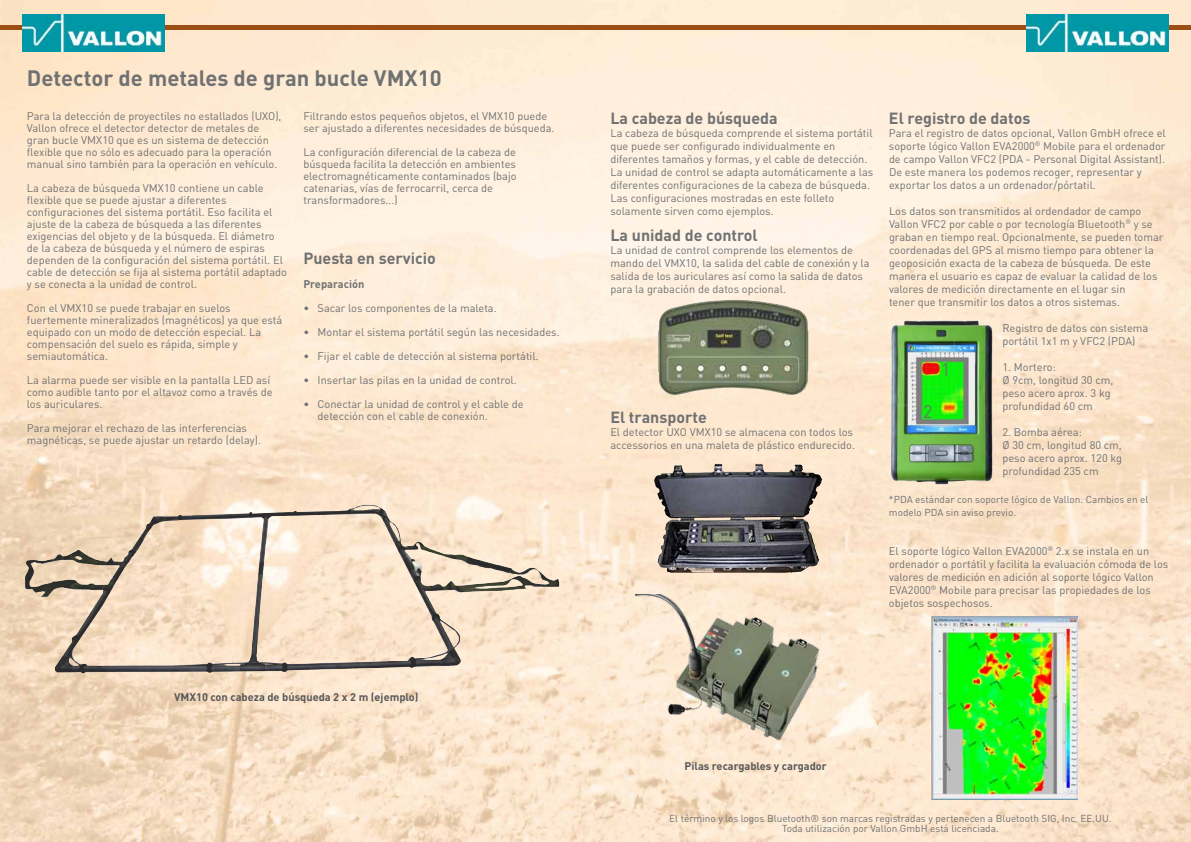
<style>
.page{position:relative;width:1191px;height:842px;background:#fff}
.page>*{position:absolute;margin:0;border:0;box-sizing:border-box;transform-origin:0 0}
.t1{font:700 22px "DIN";color:#707172}
.t2{font:18px "DIN";color:#707172}
.t3{font:700 16px "DIN";color:#707172}
.t4{font:11px/13px "DIN";color:#707172}
.t5{font:700 11px "DIN";color:#58585a}
.t6{font:700 11px "DIN";color:#707172}
.t7{font:10px/10.5px "DIN";color:#707172;text-align:center}
</style>
<div class="page">
<img style="left:0;top:0;width:1191px;height:842px">
<div style="left:0;top:25px;width:1191px;height:5px;background:#9d4e15"></div>
<img style="left:1026px;top:14px;width:142px;height:37px">
<img style="left:23px;top:14px;width:141px;height:37px">
<img style="left:931px;top:617px;width:146px;height:182px">
<img style="left:25px;top:505px;width:534px;height:168px">
<img style="left:654px;top:464px;width:168px;height:109px">
<img style="left:658px;top:300px;width:150px;height:95px">
<img style="left:636px;top:594px;width:226px;height:151px">
<img style="left:889px;top:317px;width:106px;height:169px">
<h1 class="t1" style="left:27px;top:63px;width:416px">Detector de metales de gran bucle VMX10</h1>
<p class="t4" style="left:27px;top:110px;width:256px;line-height:12px">Para la detección de proyectiles no estallados (UXO), Vallon ofrece el detector detector de metales de gran bucle VMX10 que es un sistema de detección flexible que no sólo es adecuado para la operación manual sino también para la operación en vehículo.</p>
<p class="t4" style="left:27px;top:182px;width:262px;line-height:12px">La cabeza de búsqueda VMX10 contiene un cable flexible que se puede ajustar a diferentes configuraciones del sistema portátil. Eso facilita el ajuste de la cabeza de búsqueda a las diferentes exigencias del objeto y de la búsqueda. El diámetro de la cabeza de búsqueda y el número de espiras dependen de la configuración del sistema portátil. El cable de detección se fija al sistema portátil adaptado y se conecta a la unidad de control.</p>
<p class="t4" style="left:27px;top:302px;width:257px;line-height:12px">Con el VMX10 se puede trabajar en suelos fuertemente mineralizados (magnéticos) ya que está equipado con un modo de detección especial. La compensación del suelo es rápida, simple y semiautomática.</p>
<p class="t4" style="left:27px;top:374px;width:247px;line-height:12px">La alarma puede ser visible en la pantalla LED así como audible tanto por el altavoz como a través de los auriculares.</p>
<p class="t4" style="left:27px;top:422px;width:236px;line-height:12px">Para mejorar el rechazo de las interferencias magnéticas, se puede ajustar un retardo (delay).</p>
<p class="t4" style="left:303px;top:110px;width:252px;line-height:12px">Filtrando estos pequeños objetos, el VMX10 puede ser ajustado a diferentes necesidades de búsqueda.</p>
<p class="t4" style="left:303px;top:146px;width:215px;line-height:12px">La configuración diferencial de la cabeza de búsqueda facilita la detección en ambientes electromagnéticamente contaminados (bajo catenarias, vías de ferrocarril, cerca de transformadores...)</p>
<h3 class="t3" style="left:303px;top:248px;width:134px">Puesta en servicio</h3>
<p class="t6" style="left:303px;top:277px;width:62px">Preparación</p>
<p class="t4" style="left:303px;top:301px;width:195px">• Sacar los componentes de la maleta.</p>
<p class="t4" style="left:303px;top:325px;width:258px">• Montar el sistema portátil según las necesidades.</p>
<p class="t4" style="left:303px;top:349px;width:237px">• Fijar el cable de detección al sistema portátil.</p>
<p class="t4" style="left:303px;top:373px;width:215px">• Insertar las pilas en la unidad de control.</p>
<p class="t4" style="left:317px;top:398px;width:207px;line-height:12px;text-indent:-14px">• Conectar la unidad de control y el cable de detección con el cable de conexión.</p>
<p class="t5" style="left:174px;top:689px;width:246px">VMX10 con cabeza de búsqueda 2 x 2 m (ejemplo)</p>
<h3 class="t3" style="left:610px;top:107px;width:169px">La cabeza de búsqueda</h3>
<p class="t4" style="left:610px;top:126px;width:264px">La cabeza de búsqueda comprende el sistema portátil que puede ser configurado individualmente en diferentes tamaños y formas, y el cable de detección.<br>La unidad de control se adapta automáticamente a las diferentes configuraciones de la cabeza de búsqueda.<br>Las configuraciones mostradas en este folleto solamente sirven como ejemplos.</p>
<h3 class="t3" style="left:610px;top:224px;width:149px">La unidad de control</h3>
<p class="t4" style="left:610px;top:243px;width:261px">La unidad de control comprende los elementos de mando del VMX10, la salida del cable de conexión y la salida de los auriculares así como la salida de datos para la grabación de datos opcional.</p>
<h3 class="t3" style="left:610px;top:406px;width:98px">El transporte</h3>
<p class="t4" style="left:610px;top:425px;width:246px">El detector UXO VMX10 se almacena con todos los accessorios en una maleta de plástico endurecido.</p>
<h3 class="t3" style="left:889px;top:107px;width:143px">El registro de datos</h3>
<p class="t4" style="left:889px;top:126px;width:278px">Para el registro de datos opcional, Vallon GmbH ofrece el soporte lógico Vallon EVA2000<sup>®</sup> Mobile para el ordenador de campo Vallon VFC2 (PDA - Personal Digital Assistant).<br>De este manera los podemos recoger, representar y exportar los datos a un ordenador/pórtatil.</p>
<p class="t4" style="left:889px;top:204px;width:276px">Los datos son transmitidos al ordendador de campo Vallon VFC2 por cable o por tecnología Bluetooth<sup>®</sup> y se graban en tiempo real. Opcionalmente, se pueden tomar coordenadas del GPS al mismo tiempo para obtener la geoposición exacta de la cabeza de búsqueda. De este manera el usuario es capaz de evaluar la calidad de los valores de medición directamente en el lugar sin<br>tener que transmitir los datos a otros sistemas.</p>
<h2 class="t2" style="left:923px;top:399px;width:11px">2</h2>
<h2 class="t2" style="left:941px;top:357px;width:11px">1</h2>
<p class="t4" style="left:1002px;top:321px;width:147px">Registro de datos con sistema portátil 1x1 m y VFC2 (PDA)</p>
<p class="t4" style="left:1002px;top:360px;width:112px">1. Mortero:<br>Ø 9cm, longitud 30 cm, peso acero aprox. 3 kg profundidad 60 cm</p>
<p class="t4" style="left:1002px;top:425px;width:121px">2. Bomba aérea:<br>Ø 30 cm, longitud 80 cm, peso acero aprox. 120 kg profundidad 235 cm</p>
<p class="t7" style="left:889px;top:492px;width:261px;line-height:13px;text-align:left">*PDA estándar con soporte lógico de Vallon. Cambios en el modelo PDA sin aviso previo.</p>
<p class="t4" style="left:889px;top:544px;width:281px">El soporte lógico Vallon EVA2000<sup>®</sup> 2.x se instala en un ordenador o portátil y facilita la evaluación cómoda de los valores de medición en adición al soporte lógico Vallon EVA2000<sup>®</sup> Mobile para precisar las propiedades de los objetos sospechosos.</p>
<p class="t5" style="left:684px;top:759px;width:144px">Pilas recargables y cargador</p>
<p class="t7" style="left:669px;top:812px;width:444px">El término y los logos Bluetooth® son marcas registradas y pertenecen a Bluetooth SIG, Inc. EE.UU.<br>Toda utilización por Vallon GmbH está licenciada.</p>
</div>
